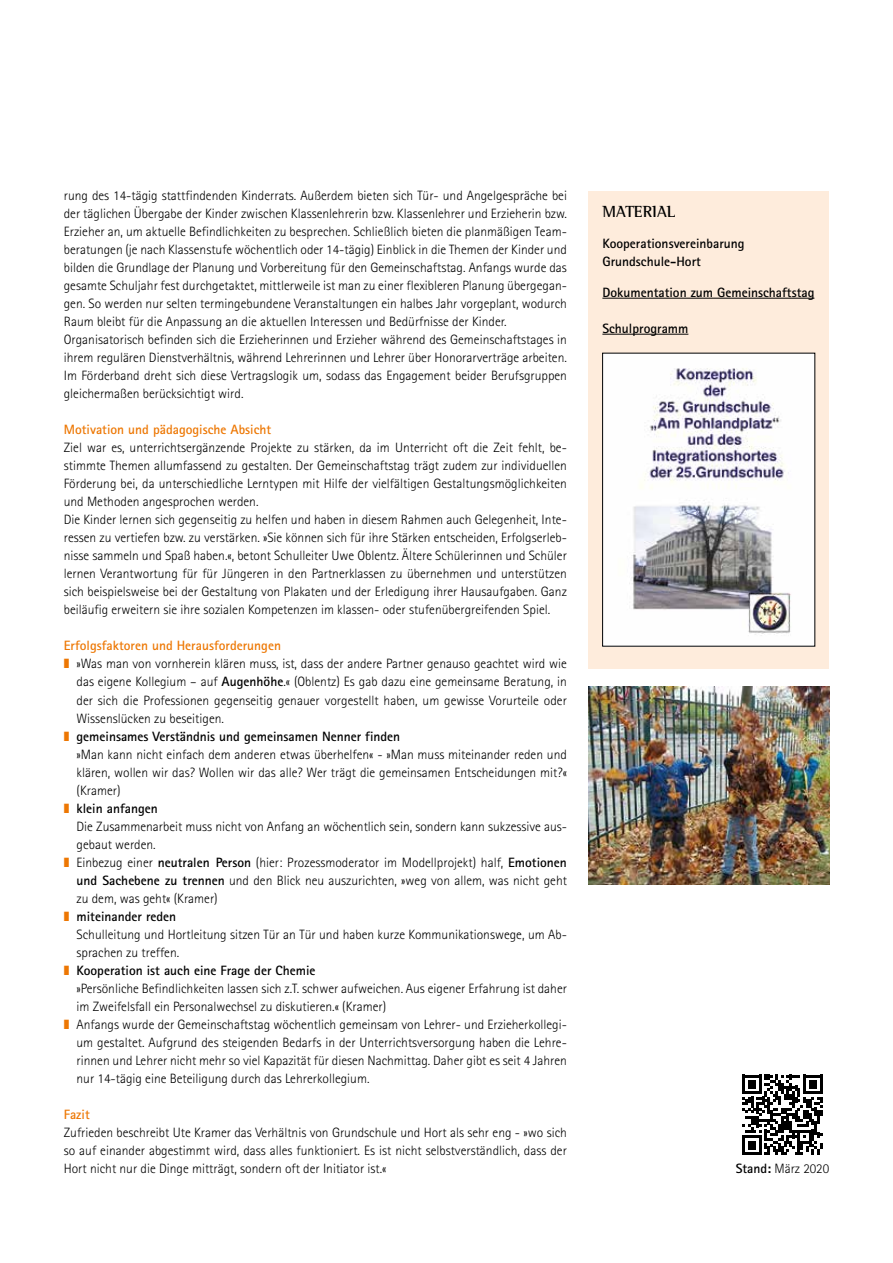
<style>
.page{position:relative;width:893px;height:1263px;background:#fff}
.page>*{position:absolute;margin:0;border:0;box-sizing:border-box;transform-origin:0 0}
.Headline_Kasten{font:700 16.5px "Rotis Semi Serif";color:#000}
.Fließtext{font:300 13.5px/18px "Rotis Sans Serif";color:#000;text-align:justify}
.Aufzählung{font:300 13.5px/18px "Rotis Sans Serif";color:#000;text-align:justify}
.Aufzählung-2{font:700 13.5px "Rotis Sans Serif";color:#000}
.Fließtext-2{font:700 13.5px "Rotis Sans Serif";color:#ed7703}
.Fließtext-3{font:700 13.5px "Rotis Sans Serif";color:#000}
.Headline_Kasten-2{font:700 13.5px/18px "Rotis Sans Serif";color:#000}
.s1{color:#ed7703}
.s2{font-weight:700}
</style>
<div class="page">
<div style="left:588px;top:191px;width:241px;height:477px;background:#feecdc"></div>
<svg style="left:742px;top:1075px;width:80px;height:80px"></svg>
<img style="left:588px;top:686px;width:241px;height:198px">
<img style="left:604px;top:355px;width:209px;height:289px">
<hr style="left:602px;top:298px;width:212px;height:1px;background:#000">
<hr style="left:602px;top:334px;width:86px;height:1px;background:#000">
<p class="Fließtext" style="left:64px;top:187px;width:505px">rung des 14-tägig stattfindenden Kinderrats. Außerdem bieten sich Tür- und Angelgespräche bei der täglichen Übergabe der Kinder zwischen Klassenlehrerin bzw. Klassenlehrer und Erzieherin bzw.<br>Erzieher an, um aktuelle Befindlichkeiten zu besprechen. Schließlich bieten die planmäßigen Team&shy;beratungen (je nach Klassenstufe wöchentlich oder 14-tägig) Einblick in die Themen der Kinder und bilden die Grundlage der Planung und Vorbereitung für den Gemeinschaftstag. Anfangs wurde das gesamte Schuljahr fest durchgetaktet, mittlerweile ist man zu einer flexibleren Planung übergegan&shy;gen. So werden nur selten termingebundene Veranstaltungen ein halbes Jahr vorgeplant, wodurch Raum bleibt für die Anpassung an die aktuellen Interessen und Bedürfnisse der Kinder.</p>
<p class="Fließtext" style="left:64px;top:331px;width:505px">Organisatorisch befinden sich die Erzieherinnen und Erzieher während des Gemeinschaftstages in ihrem regulären Dienstverhältnis, während Lehrerinnen und Lehrer über Honorarverträge arbeiten.<br>Im Förderband dreht sich diese Vertragslogik um, sodass das Engagement beider Berufsgruppen gleichermaßen berücksichtigt wird.</p>
<p class="Fließtext-2" style="left:64px;top:421px;width:209px">Motivation und pädagogische Absicht</p>
<p class="Fließtext" style="left:64px;top:439px;width:505px">Ziel war es, unterrichtsergänzende Projekte zu stärken, da im Unterricht oft die Zeit fehlt, be&shy;stimmte Themen allumfassend zu gestalten. Der Gemeinschaftstag trägt zudem zur individuellen Förderung bei, da unterschiedliche Lerntypen mit Hilfe der vielfältigen Gestaltungsmöglichkeiten und Methoden angesprochen werden.</p>
<p class="Fließtext" style="left:64px;top:511px;width:505px">Die Kinder lernen sich gegenseitig zu helfen und haben in diesem Rahmen auch Gelegenheit, Inte&shy;ressen zu vertiefen bzw. zu verstärken. »Sie können sich für ihre Stärken entscheiden, Erfolgserleb&shy;nisse sammeln und Spaß haben.«, betont Schulleiter Uwe Oblentz. Ältere Schülerinnen und Schüler</p>
<p class="Fließtext" style="left:64px;top:565px;width:505px">lernen Verantwortung für für Jüngeren in den Partnerklassen zu übernehmen und unterstützen sich beispielsweise bei der Gestaltung von Plakaten und der Erledigung ihrer Hausaufgaben. Ganz beiläufig erweitern sie ihre sozialen Kompetenzen im klassen- oder stufenübergreifenden Spiel.</p>
<p class="Fließtext-2" style="left:64px;top:637px;width:219px">Erfolgsfaktoren und Herausforderungen</p>
<p class="Aufzählung" style="left:77px;top:655px;width:492px;text-indent:-13px"><span class="s1">❚</span> »Was man von vornherein klären muss, ist, dass der andere Partner genauso geachtet wird wie das eigene Kollegium – auf <span class="s2">Augenhöhe</span>.« (Oblentz) Es gab dazu eine gemeinsame Beratung, in der sich die Professionen gegenseitig genauer vorgestellt haben, um gewisse Vorurteile oder Wissenslücken zu beseitigen.</p>
<p class="Aufzählung-2" style="left:64px;top:727px;width:338px"><span class="s1">❚</span> gemeinsames Verständnis und gemeinsamen Nenner finden</p>
<p class="Fließtext" style="left:77px;top:745px;width:492px">»Man kann nicht einfach dem anderen etwas überhelfen« - »Man muss miteinander reden und klären, wollen wir das? Wollen wir das alle? Wer trägt die gemeinsamen Entscheidungen mit?« (Kramer)</p>
<p class="Aufzählung-2" style="left:64px;top:799px;width:96px"><span class="s1">❚</span> klein anfangen</p>
<p class="Fließtext" style="left:77px;top:817px;width:492px">Die Zusammenarbeit muss nicht von Anfang an wöchentlich sein, sondern kann sukzessive aus&shy;gebaut werden.</p>
<p class="Aufzählung" style="left:77px;top:853px;width:492px;text-indent:-13px"><span class="s1">❚</span> Einbezug einer <span class="s2">neutralen Person</span> (hier: Prozessmoderator im Modellprojekt) half, <span class="s2">Emotionen und Sachebene zu trennen</span> und den Blick neu auszurichten, »weg von allem, was nicht geht zu dem, was geht« (Kramer)</p>
<p class="Aufzählung-2" style="left:64px;top:907px;width:114px"><span class="s1">❚</span> miteinander reden</p>
<p class="Fließtext" style="left:77px;top:925px;width:492px">Schulleitung und Hortleitung sitzen Tür an Tür und haben kurze Kommunikationswege, um Ab&shy;sprachen zu treffen.</p>
<p class="Aufzählung-2" style="left:64px;top:961px;width:253px"><span class="s1">❚</span> Kooperation ist auch eine Frage der Chemie</p>
<p class="Fließtext" style="left:77px;top:979px;width:492px">»Persönliche Befindlichkeiten lassen sich z.T. schwer aufweichen. Aus eigener Erfahrung ist daher im Zweifelsfall ein Personalwechsel zu diskutieren.« (Kramer)</p>
<p class="Aufzählung" style="left:77px;top:1015px;width:492px;text-indent:-13px"><span class="s1">❚</span> Anfangs wurde der Gemeinschaftstag wöchentlich gemeinsam von Lehrer- und Erzieherkollegi&shy;um gestaltet. Aufgrund des steigenden Bedarfs in der Unterrichtsversorgung haben die Lehre&shy;rinnen und Lehrer nicht mehr so viel Kapazität für diesen Nachmittag. Daher gibt es seit 4 Jahren nur 14-tägig eine Beteiligung durch das Lehrerkollegium.</p>
<p class="Fließtext-2" style="left:64px;top:1105px;width:28px">Fazit</p>
<p class="Fließtext" style="left:64px;top:1123px;width:505px">Zufrieden beschreibt Ute Kramer das Verhältnis von Grundschule und Hort als sehr eng - »wo sich so auf einander abgestimmt wird, dass alles funktioniert. Es ist nicht selbstverständlich, dass der Hort nicht nur die Dinge mitträgt, sondern oft der Initiator ist.«</p>
<h4 class="Headline_Kasten" style="left:602px;top:202px;width:75px">MATERIAL</h4>
<h4 class="Headline_Kasten-2" style="left:602px;top:234px;width:144px">Kooperationsvereinbarung<br>Grundschule-Hort</h4>
<p class="Fließtext-3" style="left:602px;top:284px;width:214px">Dokumentation zum Gemeinschaftstag</p>
<p class="Fließtext-3" style="left:602px;top:320px;width:87px">Schulprogramm</p>
<p class="Fließtext" style="left:736px;top:1160px;width:95px"><span class="s2">Stand:</span> März 2020</p>
</div>
